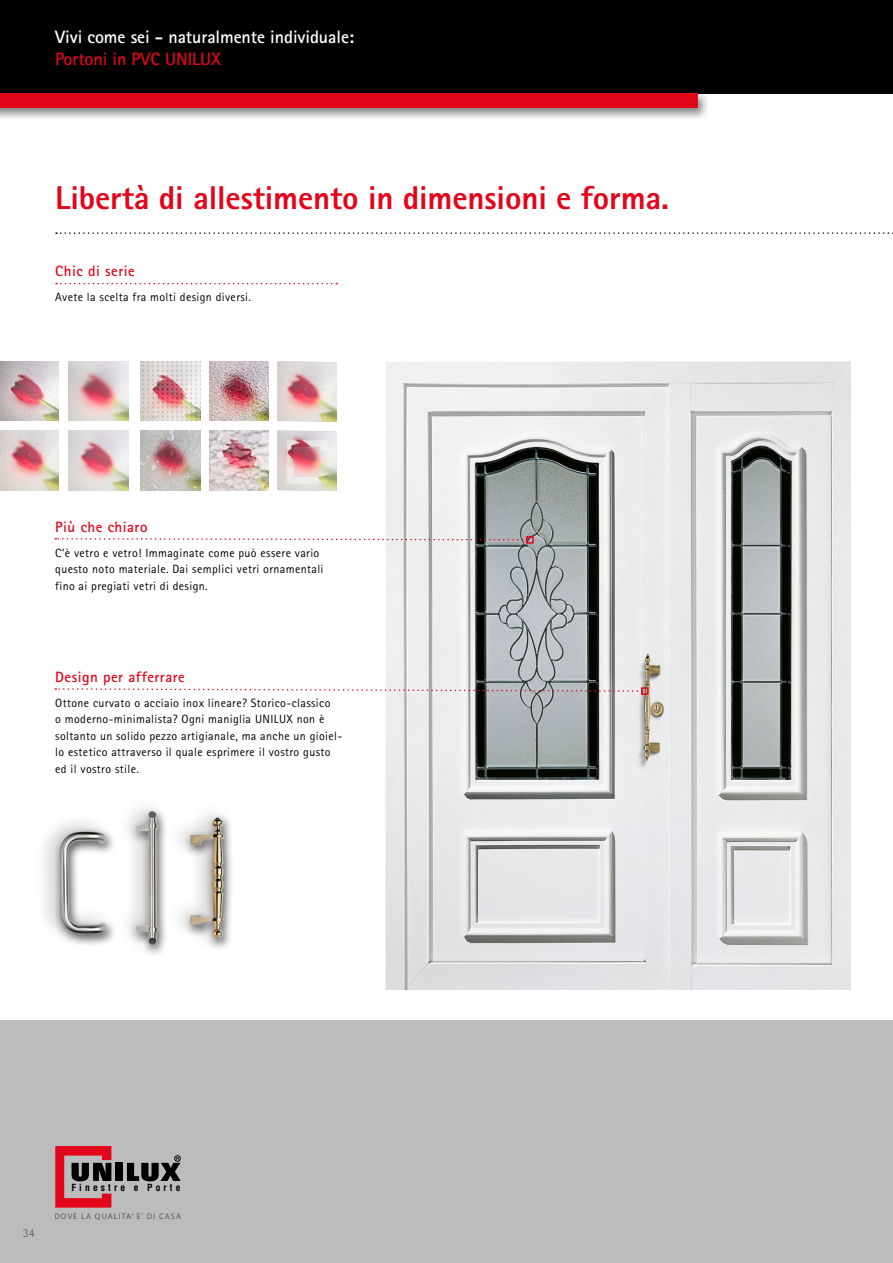
<style>
.page{position:relative;width:893px;height:1263px;background:#fff}
.page>*{position:absolute;margin:0;border:0;box-sizing:border-box;transform-origin:0 0}
.t1{font:800 33px "AT Rotis Sans Serif";letter-spacing:-.005em;color:#e2061b}
.t2{font:700 18px "AT Rotis Sans Serif";letter-spacing:-.005em;color:#fff}
.t3{font:700 18px "AT Rotis Sans Serif";letter-spacing:-.005em;color:#e2061b}
.t4{font:700 15px "AT Rotis Sans Serif";letter-spacing:.03em;color:#e2061b}
.t5{font:12px/16.5px "AT Rotis Sans Serif";letter-spacing:.03em;color:#000}
.t6{font:300 12px "AT Rotis Sans Serif";color:#575756}
.t7{font:700 condensed 9.6px "Helvetica";letter-spacing:.325em;color:#000}
.t8{font:700 8.1px "Rotis Sans Serif";letter-spacing:.13em;color:#575756}
</style>
<div class="page">
<div style="left:0;top:1020px;width:893px;height:243px;background:#bcbcbc"></div>
<img style="left:386px;top:361px;width:464px;height:628px">
<div style="left:0;top:0;width:893px;height:94px;background:#000"></div>
<div style="left:0;top:90px;width:710px;height:31px;background:#000;opacity:.5"></div>
<div style="left:0;top:94px;width:697px;height:14px;background:#e2061b"></div>
<svg style="left:55px;top:1146px;width:56px;height:62px"></svg>
<div style="left:116px;top:1163px;width:7px;height:18px;background:#000"></div>
<svg style="left:127px;top:1155px;width:54px;height:26px"></svg>
<svg style="left:56px;top:283px;width:281px;height:1px"></svg>
<svg style="left:55px;top:687px;width:586px;height:5px"></svg>
<div style="left:641px;top:687px;width:8px;height:8px;border:2px solid #e2061b"></div>
<svg style="left:55px;top:537px;width:471px;height:4px"></svg>
<div style="left:526px;top:536px;width:8px;height:8px;border:2px solid #e2061b"></div>
<img style="left:0;top:361px;width:58px;height:60px">
<img style="left:0;top:430px;width:58px;height:60px">
<img style="left:69px;top:361px;width:60px;height:60px">
<img style="left:69px;top:430px;width:60px;height:60px">
<img style="left:140px;top:361px;width:60px;height:60px">
<img style="left:140px;top:430px;width:60px;height:60px">
<img style="left:209px;top:361px;width:60px;height:60px">
<img style="left:209px;top:430px;width:60px;height:60px">
<img style="left:277px;top:361px;width:60px;height:61px">
<img style="left:277px;top:430px;width:60px;height:61px">
<div style="left:36px;top:813px;width:79px;height:135px;background:#000;opacity:.3"></div>
<div style="left:55px;top:826px;width:62px;height:121px;background:#000;opacity:.7"></div>
<img style="left:58px;top:831px;width:50px;height:103px">
<div style="left:183px;top:813px;width:52px;height:139px;background:#000;opacity:.7"></div>
<img style="left:190px;top:818px;width:36px;height:121px">
<div style="left:113px;top:794px;width:54px;height:164px;background:#fff"></div>
<div style="left:129px;top:806px;width:41px;height:152px;background:#000;opacity:.7"></div>
<img style="left:136px;top:811px;width:22px;height:134px">
<svg style="left:56px;top:232px;width:837px;height:2px"></svg>
<h2 class="t2" style="left:55px;top:26px;width:300px">Vivi come sei - naturalmente individuale:</h2>
<h2 class="t3" style="left:55px;top:47px;width:167px">Portoni in PVC UNILUX</h2>
<h1 class="t1" style="left:55px;top:176px;width:615px">Libertà di allestimento in dimensioni e forma.</h1>
<p class="t4" style="left:55px;top:261px;width:81px">Chic di serie</p>
<p class="t5" style="left:55px;top:288px;width:197px">Avete la scelta fra molti design diversi.</p>
<p class="t4" style="left:55px;top:517px;width:94px">Più che chiaro</p>
<p class="t5" style="left:55px;top:544px;width:270px">C’è vetro e vetro! Immaginate come può essere vario questo noto materiale. Dai semplici vetri ornamentali fino ai pregiati vetri di design.</p>
<p class="t4" style="left:55px;top:667px;width:131px">Design per afferrare</p>
<p class="t5" style="left:55px;top:694px;width:288px">Ottone curvato o acciaio inox lineare? Storico-classico<br>o moderno-minimalista? Ogni maniglia UNILUX non è soltanto un solido pezzo artigianale, ma anche un gioiel&shy;lo estetico attraverso il quale esprimere il vostro gusto ed il vostro stile.</p>
<p class="t6" style="left:23px;top:1226px;width:13px">34</p>
<p class="t7" style="left:71px;top:1181px;width:111px">Finestre e Porte</p>
<p class="t8" style="left:54px;top:1211px;width:128px">DOVE LA QUALITA’ E’ DI CASA</p>
</div>
